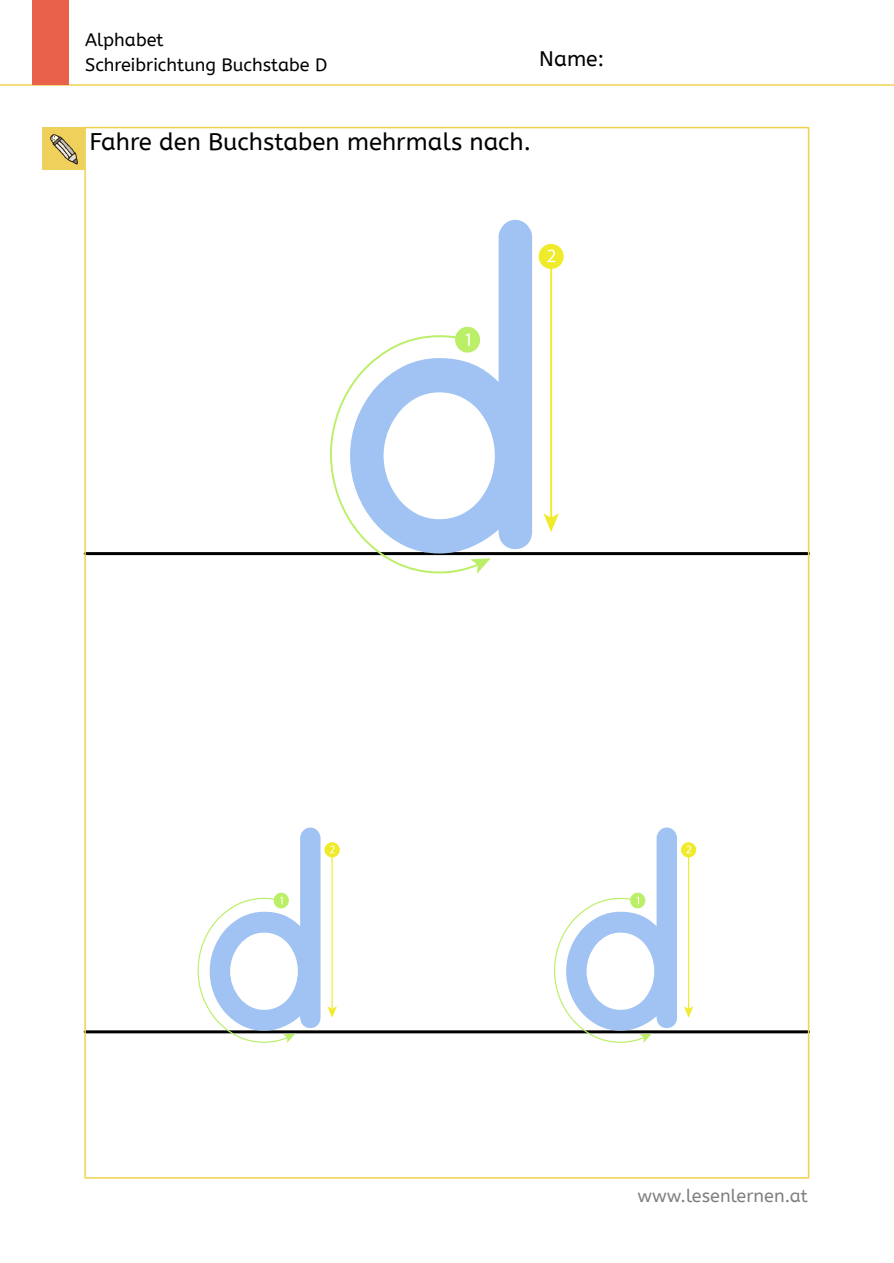
<style>
.page{position:relative;width:894px;height:1263px;background:#fff}
.page>*{position:absolute;margin:0;border:0;box-sizing:border-box;transform-origin:0 0}
.t1{font:24px "A Bee Zee";color:#000}
.t2{font:21px "A Bee Zee";color:#000}
.t3{font:18px "A Bee Zee";color:#000}
.t4{font:18px "A Bee Zee";color:#808080}
</style>
<div class="page">
<hr style="left:85px;top:552px;width:723px;height:3px;background:#000">
<hr style="left:85px;top:1030px;width:723px;height:3px;background:#000">
<hr style="left:0;top:84px;width:893px;height:2px;background:#f3d250">
<div style="left:32px;top:0;width:36px;height:85px;background:#e9614a"></div>
<svg style="left:490px;top:220px;width:42px;height:333px;background:#aecbf4"></svg>
<div style="left:538px;top:244px;width:25px;height:25px;background:#efeb2b;border-radius:12px"></div>
<svg style="left:324px;top:842px;width:15px;height:15px"></svg>
<svg style="left:680px;top:842px;width:16px;height:15px"></svg>
<svg style="left:330px;top:326px;width:160px;height:248px"></svg>
<svg style="left:197px;top:827px;width:123px;height:216px"></svg>
<svg style="left:553px;top:827px;width:123px;height:216px"></svg>
<svg style="left:547px;top:250px;width:8px;height:12px"></svg>
<svg style="left:330px;top:846px;width:4px;height:7px"></svg>
<svg style="left:686px;top:846px;width:5px;height:7px"></svg>
<div style="left:43px;top:128px;width:42px;height:42px;background:#efd05a"></div>
<svg style="left:50px;top:134px;width:28px;height:31px"></svg>
<p class="t3" style="left:85px;top:30px;width:80px">Alphabet</p>
<p class="t3" style="left:85px;top:54px;width:244px">Schreibrichtung Buchstabe D</p>
<p class="t2" style="left:539px;top:47px;width:66px">Name:</p>
<h1 class="t1" style="left:89px;top:127px;width:443px">Fahre den Buchstaben mehrmals nach.</h1>
<p class="t4" style="left:637px;top:1185px;width:172px">www.lesenlernen.at</p>
</div>
